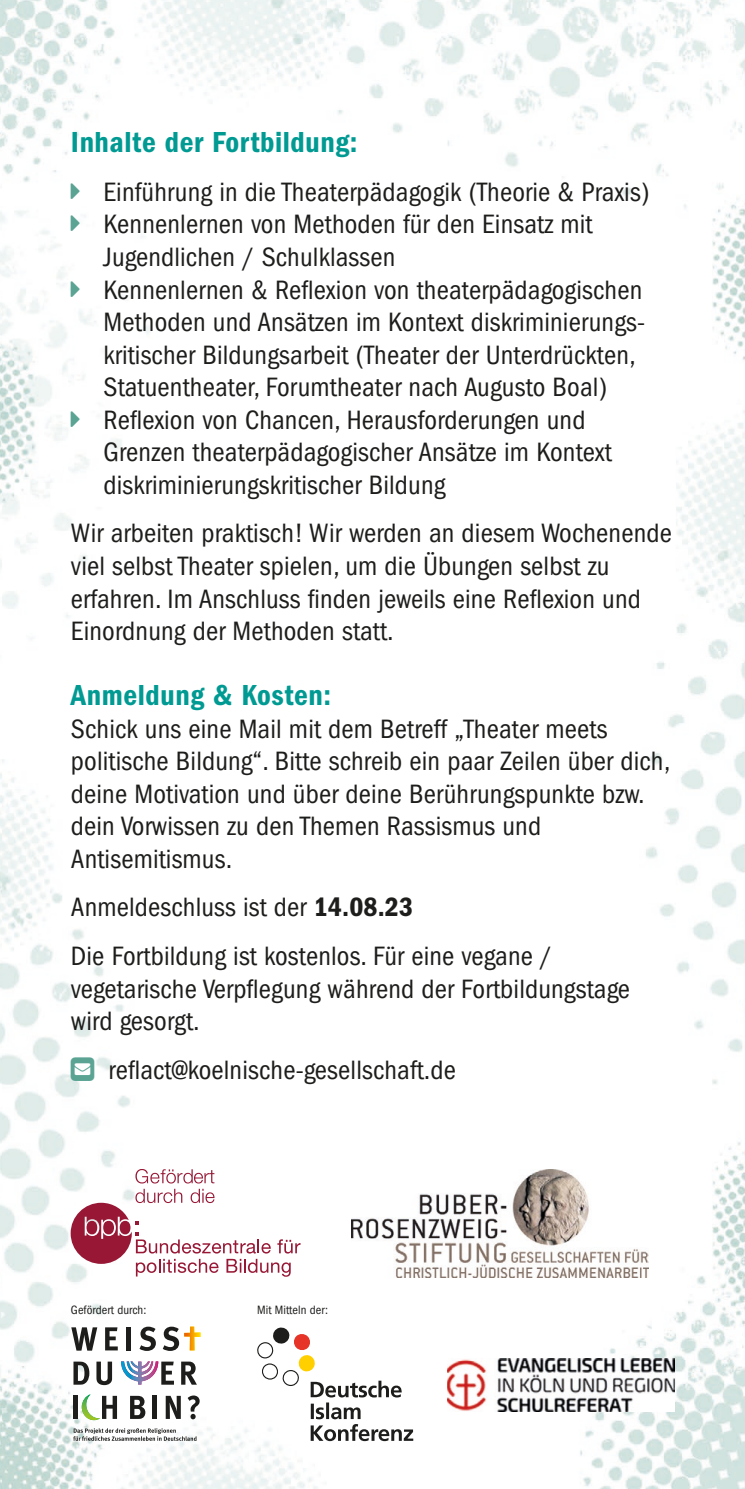
<style>
.page{position:relative;width:745px;height:1489px;background:#fff}
.page>*{position:absolute;margin:0;border:0;box-sizing:border-box;transform-origin:0 0}
.t1{font:30px "ITC Franklin Gothic Std Dm Cd";letter-spacing:.02em;color:#009a93}
.t2{font:condensed 27.5px/32.5px "ITC Franklin Gothic Std";letter-spacing:.005em;color:#1d1d1b}
.t3{font:condensed 12.5px "ITC Franklin Gothic Std";letter-spacing:.005em;color:#1d1d1b}
.s1{font-family:"ITC Franklin Gothic Std Dm Cd";font-stretch:normal}
</style>
<div class="page">
<img style="left:0;top:0;width:744px;height:1488px">
<svg style="left:257px;top:1327px;width:156px;height:113px"></svg>
<svg style="left:73px;top:1427px;width:123px;height:13px"></svg>
<div style="left:73px;top:1395px;width:5px;height:23px;background:#1d1d1b"></div>
<svg style="left:130px;top:1395px;width:15px;height:23px"></svg>
<div style="left:152px;top:1395px;width:5px;height:23px;background:#1d1d1b"></div>
<svg style="left:166px;top:1395px;width:15px;height:23px"></svg>
<svg style="left:187px;top:1395px;width:12px;height:24px"></svg>
<svg style="left:73px;top:1361px;width:16px;height:23px"></svg>
<svg style="left:96px;top:1361px;width:16px;height:23px"></svg>
<svg style="left:181px;top:1361px;width:16px;height:23px"></svg>
<svg style="left:71px;top:1327px;width:26px;height:23px"></svg>
<svg style="left:105px;top:1327px;width:13px;height:23px"></svg>
<div style="left:126px;top:1327px;width:5px;height:23px;background:#1d1d1b"></div>
<svg style="left:139px;top:1326px;width:17px;height:24px"></svg>
<svg style="left:82px;top:1394px;width:35px;height:25px"></svg>
<svg style="left:121px;top:1361px;width:53px;height:23px"></svg>
<svg style="left:163px;top:1326px;width:37px;height:24px"></svg>
<svg style="left:71px;top:1169px;width:229px;height:107px"></svg>
<img style="left:446px;top:1358px;width:228px;height:53px">
<img style="left:351px;top:1169px;width:297px;height:108px">
<svg style="left:71px;top:183px;width:9px;height:16px"></svg>
<svg style="left:71px;top:216px;width:9px;height:15px"></svg>
<svg style="left:71px;top:281px;width:9px;height:15px"></svg>
<svg style="left:71px;top:411px;width:9px;height:15px"></svg>
<svg style="left:71px;top:1057px;width:23px;height:23px"></svg>
<p class="t1" style="left:71px;top:125px;width:288px">Inhalte der Fortbildung:</p>
<p class="t2" style="left:103px;top:176px;width:547px">Einführung in die Theaterpädagogik (Theorie &amp; Praxis)<br>Kennenlernen von Methoden für den Einsatz mit Jugendlichen / Schulklassen<br>Kennenlernen &amp; Reflexion von theaterpädagogischen Methoden und Ansätzen im Kontext diskriminierungs&shy;kritischer Bildungsarbeit (Theater der Unterdrückten, Statuentheater, Forumtheater nach Augusto Boal)<br>Reflexion von Chancen, Herausforderungen und Grenzen theaterpädagogischer Ansätze im Kontext diskriminierungskritischer Bildung</p>
<p class="t2" style="left:71px;top:517px;width:602px">Wir arbeiten praktisch! Wir werden an diesem Wochenende viel selbst Theater spielen, um die Übungen selbst zu erfahren. Im Anschluss finden jeweils eine Reflexion und Einordnung der Methoden statt.</p>
<p class="t1" style="left:71px;top:678px;width:261px">Anmeldung &amp; Kosten:</p>
<p class="t2" style="left:71px;top:712px;width:600px">Schick uns eine Mail mit dem Betreff „Theater meets politische Bildung“. Bitte schreib ein paar Zeilen über dich, deine Motivation und über deine Berührungspunkte bzw. dein Vorwissen zu den Themen Rassismus und Antisemitismus.</p>
<p class="t2" style="left:71px;top:883px;width:482px;line-height:48.8px">Anmeldeschluss ist der <span class="s1">14.08.23<br></span>Die Fortbildung ist kostenlos. Für eine vegane /</p>
<p class="t2" style="left:71px;top:972px;width:560px">vegetarische Verpflegung während der Fortbildungstage wird gesorgt.</p>
<p class="t2" style="left:108px;top:1053px;width:349px">reflact@koelnische-gesellschaft.de</p>
<p class="t3" style="left:71px;top:1302px;width:77px">Gefördert durch:</p>
<p class="t3" style="left:257px;top:1302px;width:72px">Mit Mitteln der:</p>
</div>
